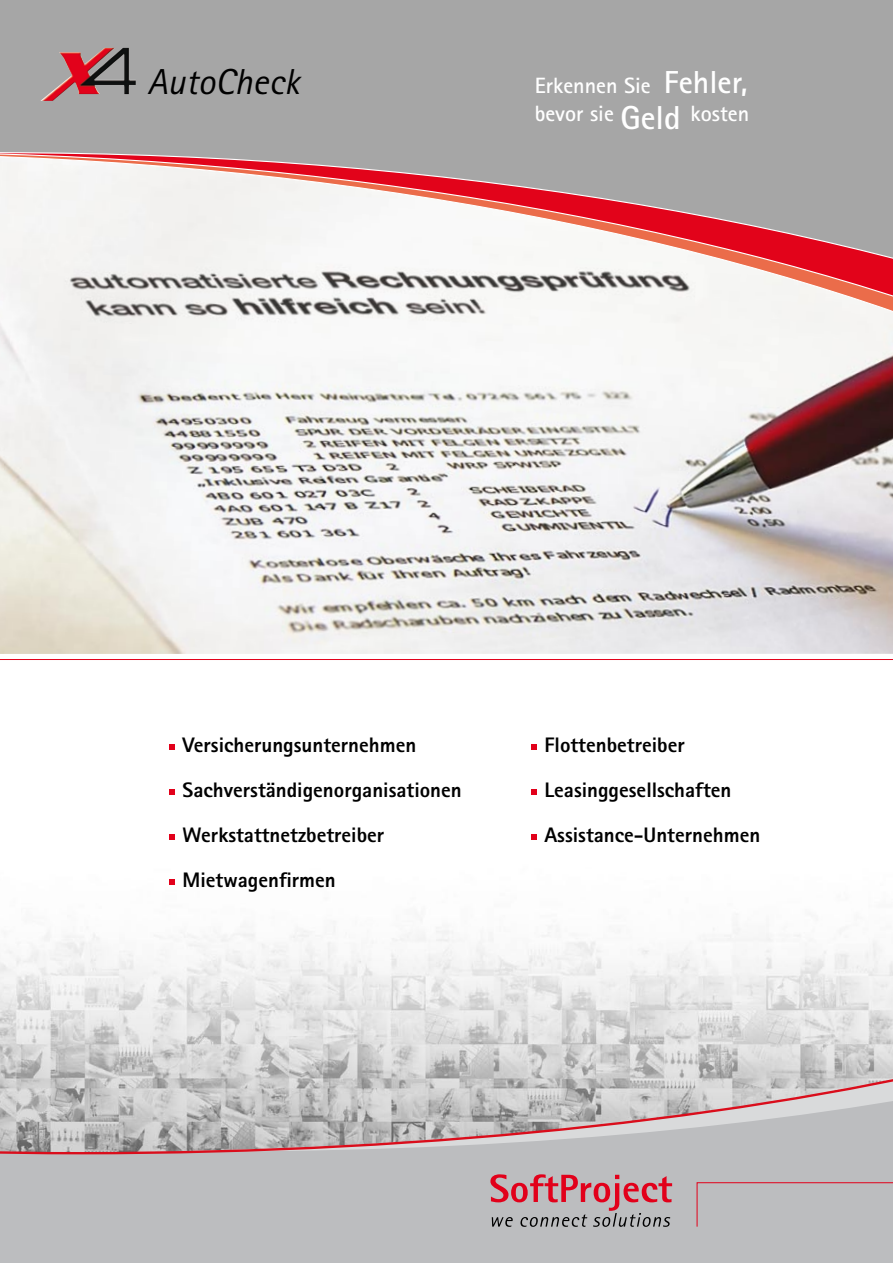
<style>
.page{position:relative;width:893px;height:1263px;background:#fff}
.page>*{position:absolute;margin:0;border:0;box-sizing:border-box;transform-origin:0 0}
.t1{font:italic 36.15px "Rotis Sans Serif";color:#000}
.t2{font:700 22.2px/27.5px "Rotis Sans Serif";color:#fff}
.t3{font:800 21px/45px "Rotis Sans Serif";color:#000}
.s1{font-size:31.8px}
.s2{font-size:33.3px}
</style>
<div class="page">
<img style="left:0;top:879px;width:893px;height:158px">
<div style="left:0;top:1155px;width:893px;height:108px;background:#bcbdbf"></div>
<svg style="left:0;top:1037px;width:893px;height:118px;background:#c5c1c1"></svg>
<svg style="left:531px;top:744px;width:6px;height:5px"></svg>
<svg style="left:531px;top:789px;width:6px;height:5px"></svg>
<svg style="left:531px;top:834px;width:6px;height:5px"></svg>
<svg style="left:170px;top:744px;width:5px;height:5px"></svg>
<svg style="left:170px;top:789px;width:5px;height:5px"></svg>
<svg style="left:170px;top:834px;width:5px;height:5px"></svg>
<svg style="left:170px;top:879px;width:5px;height:5px"></svg>
<div style="left:696px;top:1182px;width:197px;height:45px;background:#bcbdbf"></div>
<svg style="left:490px;top:1174px;width:182px;height:53px;background:#b98e95"></svg>
<hr style="left:0;top:659px;width:893px;height:1px;background:#e2001a">
<img style="left:0;top:335px;width:893px;height:319px">
<div style="left:0;top:0;width:893px;height:151px;background:#a6a6a6"></div>
<svg style="left:0;top:151px;width:893px;height:184px"></svg>
<img style="left:40px;top:48px;width:96px;height:53px">
<h1 class="t1" style="left:148px;top:60px;width:153px">AutoCheck</h1>
<p class="t2" style="left:535px;top:72px;width:216px">Erkennen Sie <span class="s1">Fehler, </span>bevor sie <span class="s2">Geld</span> kosten</p>
<p class="t3" style="left:183px;top:722px;width:281px">Versicherungsunternehmen<br>Sachverständigenorganisationen<br>Werkstattnetzbetreiber<br>Mietwagenfirmen</p>
<p class="t3" style="left:544px;top:722px;width:217px">Flottenbetreiber<br>Leasinggesellschaften<br>Assistance-Unternehmen</p>
</div>
